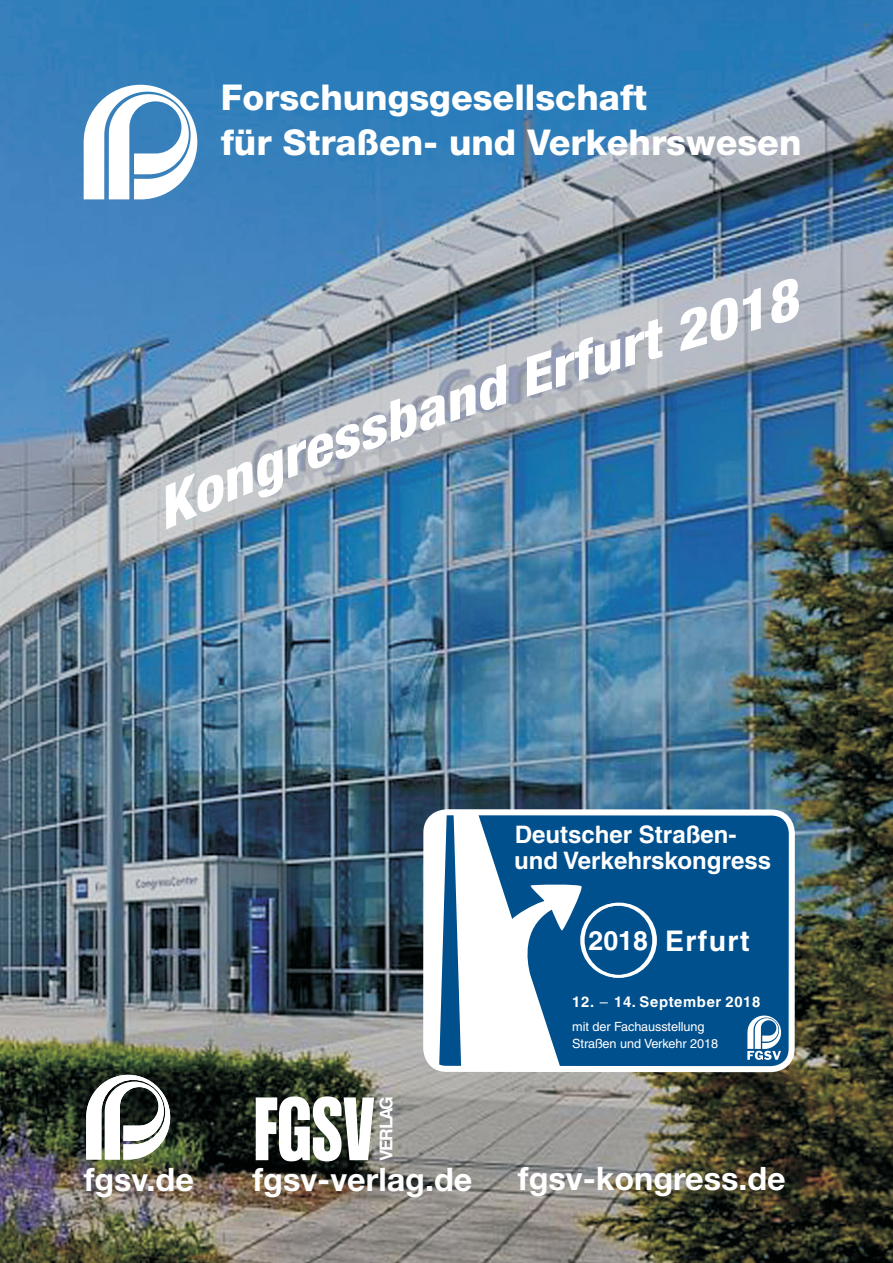
<style>
.page{position:relative;width:893px;height:1263px;background:#fff}
.page>*{position:absolute;margin:0;border:0;box-sizing:border-box;transform-origin:0 0}
.t1{font:800 35.7px/45.2px "Helvetica Neue";color:#fff}
.t2{font:700 32.4px "Helvetica Neue";color:#fff}
.t3{font:700 28.5px "Helvetica";letter-spacing:.045em;color:#fff}
.t4{font:700 24.15px "Helvetica";color:#fff}
.t5{font:700 17.55px "Helvetica";letter-spacing:-.085em;color:#fff}
.t6{font:700 14.85px "Helvetica";letter-spacing:.045em;color:#fff}
.t7{font:12.75px/17.4px "Helvetica";letter-spacing:-.01em;color:#fff}
.s1{font-size:26.7px}
</style>
<div class="page">
<img style="left:0;top:0;width:893px;height:1263px">
<svg style="left:256px;top:1096px;width:118px;height:65px"></svg>
<svg style="left:86px;top:1075px;width:84px;height:84px"></svg>
<div style="left:426px;top:812px;width:364px;height:257px;background:#01508e"></div>
<svg style="left:426px;top:812px;width:21px;height:256px"></svg>
<svg style="left:453px;top:816px;width:131px;height:249px"></svg>
<div style="left:423px;top:809px;width:372px;height:263px;border:6px solid #fff;border-radius:21px"></div>
<div style="left:582px;top:903px;width:75px;height:75px;border:3px solid #fff;border-radius:50%"></div>
<svg style="left:747px;top:1015px;width:34px;height:45px"></svg>
<img style="left:166px;top:279px;width:633px;height:251px">
<svg style="left:84px;top:85px;width:113px;height:114px"></svg>
<p class="t1" style="left:221px;top:78px;width:582px">Forschungsgesellschaft<br>für Straßen- und Verkehrswesen</p>
<p class="t4" style="left:515px;top:824px;width:223px">Deutscher Straßen-</p>
<p class="t4" style="left:514px;top:851px;width:259px">und Verkehrskongress</p>
<p class="t3" style="left:588px;top:928px;width:163px"><span class="s1">2018</span> Erfurt</p>
<p class="t5" style="left:379px;top:1161px;width:66px;rotate:-90deg">VERLAG</p>
<p class="t6" style="left:572px;top:996px;width:189px">12. 14. September 2018</p>
<p class="t7" style="left:572px;top:1018px;width:147px">mit der Fachausstellung<br>Straßen und Verkehr 2018</p>
<p class="t2" style="left:84px;top:1165px;width:112px">fgsv.de</p>
<p class="t2" style="left:518px;top:1164px;width:269px">fgsv-kongress.de</p>
<p class="t2" style="left:252px;top:1165px;width:221px">fgsv-verlag.de</p>
</div>
